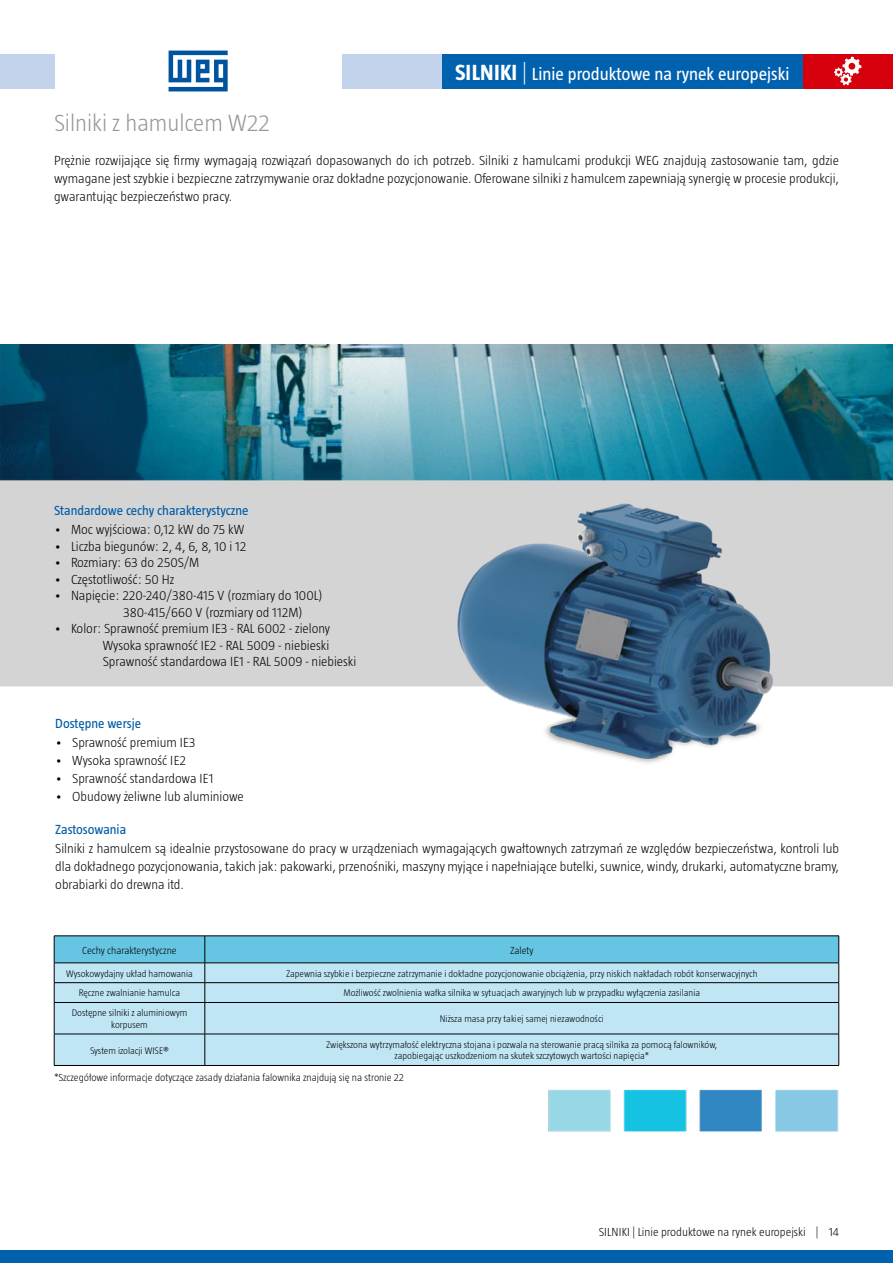
<style>
.page{position:relative;width:893px;height:1263px;background:#fff}
.page>*{position:absolute;margin:0;border:0;box-sizing:border-box;transform-origin:0 0}
.t1{font:300 24px "Taz";color:#969698}
.t2{font:18px "Taz";color:#fff}
.t3{font:300 13.5px/18px "Taz";color:#000;text-align:justify}
.t4{font:13.5px "Taz";color:#005da8}
.t5{font:300 12px "Taz";color:#000}
.t6{font:300 10.5px "Taz";color:#000}
.t7{font:300 9.75px/11.7px "Taz";color:#000;text-align:center}
.s1{font-weight:700;font-size:22.5px}
.s2{font-weight:300;font-size:22.5px}
</style>
<div class="page">
<div style="left:0;top:1250px;width:893px;height:13px;background:#0061af"></div>
<img style="left:0;top:344px;width:893px;height:788px">
<div style="left:342px;top:54px;width:100px;height:34px;background:#c4d3ec"></div>
<div style="left:802px;top:54px;width:91px;height:34px;background:#d5000c"></div>
<div style="left:442px;top:54px;width:360px;height:34px;background:#0061af"></div>
<div style="left:0;top:54px;width:54px;height:34px;background:#c4d3ec"></div>
<svg style="left:169px;top:51px;width:59px;height:40px"></svg>
<div style="left:55px;top:1003px;width:783px;height:62px;background:#c0e6f5"></div>
<hr style="left:54px;top:935px;width:151px;height:1px;background:#000">
<hr style="left:205px;top:935px;width:634px;height:1px;background:#000">
<svg style="left:54px;top:936px;width:785px;height:66px;background:#95d0e4"></svg>
<hr style="left:54px;top:1002px;width:151px;height:1px;background:#000">
<hr style="left:54px;top:1003px;width:1px;height:31px;background:#000">
<hr style="left:205px;top:1002px;width:634px;height:1px;background:#000">
<hr style="left:205px;top:1003px;width:1px;height:31px;background:#000">
<hr style="left:838px;top:1003px;width:1px;height:31px;background:#000">
<hr style="left:54px;top:1034px;width:151px;height:1px;background:#000">
<hr style="left:54px;top:1034px;width:1px;height:31px;background:#000">
<hr style="left:205px;top:1034px;width:634px;height:1px;background:#000">
<hr style="left:205px;top:1034px;width:1px;height:31px;background:#000">
<hr style="left:838px;top:1034px;width:1px;height:31px;background:#000">
<hr style="left:54px;top:1065px;width:151px;height:1px;background:#000">
<hr style="left:205px;top:1065px;width:634px;height:1px;background:#000">
<svg style="left:834px;top:57px;width:27px;height:28px"></svg>
<h2 class="t2" style="left:455px;top:64px;width:336px"><span class="s1">SILNIKI</span> <span class="s2">|</span> Linie produktowe na rynek europejski</h2>
<h1 class="t1" style="left:54px;top:109px;width:218px">Silniki z hamulcem W22</h1>
<p class="t3" style="left:54px;top:151px;width:787px">Prężnie rozwijające się firmy wymagają rozwiązań dopasowanych do ich potrzeb. Silniki z hamulcami produkcji WEG znajdują zastosowanie tam, gdzie wymagane jest szybkie i bezpieczne zatrzymywanie oraz dokładne pozycjonowanie. Oferowane silniki z hamulcem zapewniają synergię w procesie produkcji, gwarantując bezpieczeństwo pracy.</p>
<p class="t4" style="left:54px;top:503px;width:196px">Standardowe cechy charakterystyczne</p>
<p class="t3" style="left:54px;top:520px;width:192px">• Moc wyjściowa: 0,12 kW do 75 kW</p>
<p class="t3" style="left:54px;top:537px;width:194px">• Liczba biegunów: 2, 4, 6, 8, 10 i 12</p>
<p class="t3" style="left:54px;top:553px;width:147px">• Rozmiary: 63 do 250S/M</p>
<p class="t3" style="left:54px;top:570px;width:122px">• Częstotliwość: 50 Hz</p>
<p class="t3" style="left:123px;top:587px;width:201px;line-height:16.5px;text-indent:-69px">• Napięcie: 220-240/380-415 V (rozmiary do 100L)<br>380-415/660 V (rozmiary od 112M)</p>
<p class="t3" style="left:103px;top:620px;width:255px;line-height:16.5px;text-align:left;text-indent:-49px">• Kolor: Sprawność premium IE3 - RAL 6002 - zielony<br>Wysoka sprawność IE2 - RAL 5009 - niebieski<br>Sprawność standardowa IE1 - RAL 5009 - niebieski</p>
<p class="t4" style="left:55px;top:716px;width:87px">Dostępne wersje</p>
<p class="t3" style="left:55px;top:734px;width:142px">• Sprawność premium IE3</p>
<p class="t3" style="left:55px;top:752px;width:132px">• Wysoka sprawność IE2</p>
<p class="t3" style="left:55px;top:770px;width:159px">• Sprawność standardowa IE1</p>
<p class="t3" style="left:55px;top:788px;width:190px">• Obudowy żeliwne lub aluminiowe</p>
<p class="t4" style="left:55px;top:822px;width:72px">Zastosowania</p>
<p class="t3" style="left:55px;top:840px;width:785px">Silniki z hamulcem są idealnie przystosowane do pracy w urządzeniach wymagających gwałtownych zatrzymań ze względów bezpieczeństwa, kontroli lub dla dokładnego pozycjonowania, takich jak: pakowarki, przenośniki, maszyny myjące i napełniające butelki, suwnice, windy, drukarki, automatyczne bramy, obrabiarki do drewna itd.</p>
<p class="t6" style="left:82px;top:944px;width:96px">Cechy charakterystyczne</p>
<p class="t6" style="left:510px;top:944px;width:25px">Zalety</p>
<p class="t7" style="left:66px;top:967px;width:128px">Wysokowydajny układ hamowania</p>
<p class="t7" style="left:286px;top:967px;width:473px">Zapewnia szybkie i bezpieczne zatrzymanie i dokładne pozycjonowanie obciążenia, przy niskich nakładach robót konserwacyjnych</p>
<p class="t7" style="left:79px;top:987px;width:103px">Ręczne zwalnianie hamulca</p>
<p class="t7" style="left:343px;top:987px;width:358px">Możliwość zwolnienia wałka silnika w sytuacjach awaryjnych lub w przypadku wyłączenia zasilania</p>
<p class="t7" style="left:72px;top:1007px;width:117px">Dostępne silniki z aluminiowym korpusem</p>
<p class="t7" style="left:440px;top:1013px;width:165px">Niższa masa przy takiej samej niezawodności</p>
<p class="t7" style="left:90px;top:1044px;width:80px">System izolacji WISE®</p>
<p class="t7" style="left:326px;top:1038px;width:393px">Zwiększona wytrzymałość elektryczna stojana i pozwala na sterowanie pracą silnika za pomocą falowników, zapobiegając uszkodzeniom na skutek szczytowych wartości napięcia*</p>
<p class="t6" style="left:54px;top:1071px;width:352px">*Szczegółowe informacje dotyczące zasady działania falownika znajdują się na stronie 22</p>
<p class="t5" style="left:599px;top:1225px;width:242px">SILNIKI | Linie produktowe na rynek europejski | 14</p>
</div>
